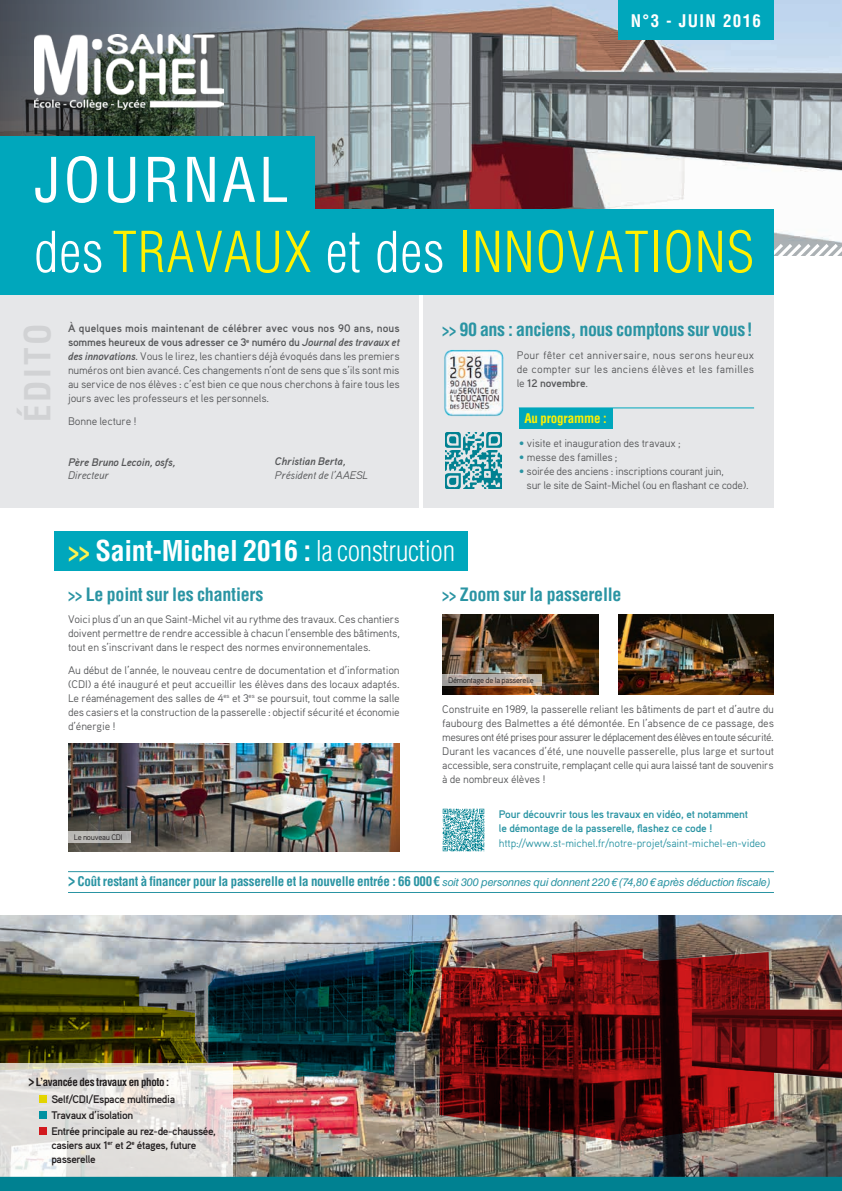
<style>
.page{position:relative;width:842px;height:1191px;background:#fff}
.page>*{position:absolute;margin:0;border:0;box-sizing:border-box;transform-origin:0 0}
.t1{font:condensed 60px "Helvetica LT Std";letter-spacing:.05em;color:#fff}
.t2{font:300 condensed 55px "Helvetica LT Std";letter-spacing:.02em;color:#fff101}
.t3{font:700 condensed 35px "Helvetica LT Std";letter-spacing:.08em;color:#d1d2d4}
.t4{font:700 condensed 28px "Helvetica LT Std";letter-spacing:-.015em;color:#fff}
.t5{font:700 condensed 18px "Helvetica LT Std";letter-spacing:-.015em;color:#2a94a3;scale:.8 1}
.t6{font:700 condensed 17px "Helvetica LT Std";letter-spacing:.08em;color:#fff}
.t7{font:700 condensed 13px "Helvetica LT Std";letter-spacing:-.02em;color:#2a94a3}
.t8{font:700 condensed 13px "Helvetica LT Std";letter-spacing:-.01em;color:#fff101}
.t9{font:11px/14px "Aaux Pro";letter-spacing:-.015em;color:#57585a;text-align:justify}
.t10{font:700 11px/15.8px "Aaux Pro";letter-spacing:-.035em;color:#231f20}
.t11{font:700 11px/14px "Aaux Pro";letter-spacing:-.015em;color:#2a94a3}
.t12{font:11px "Aaux Pro";letter-spacing:-.015em;color:#2a94a3}
.t13{font:italic 700 11px "Aaux Pro";letter-spacing:-.015em;color:#57585a}
.t14{font:700 condensed 11px "Helvetica LT Std";letter-spacing:-.03em;color:#231f20}
.t15{font:italic 11px "Aaux Pro";letter-spacing:-.015em;color:#57585a}
.t16{font:8px "Aaux Pro";letter-spacing:-.035em;color:#231f20}
.s1{color:#fff}
.s2{font-weight:700}
.s3{font-weight:700;font-style:italic}
.s4{font-weight:700;color:#2a94a3}
.s5{font-weight:900;color:#fff34f}
.s6{font-weight:300}
.s7{font-size:18px}
.s8{font-weight:400;font-style:italic;font-stretch:normal;font-size:11px}
.s9{font-size:15px}
</style>
<div class="page">
<div style="left:0;top:295px;width:418px;height:212px;background:#e6e7e9"></div>
<div style="left:424px;top:295px;width:350px;height:212px;background:#e6e7e9"></div>
<img style="left:425px;top:0;width:417px;height:240px">
<svg style="left:0;top:0;width:425px;height:210px;background:#7a8287"></svg>
<svg style="left:774px;top:240px;width:68px;height:16px"></svg>
<div style="left:0;top:210px;width:774px;height:85px;background:#00a7bc"></div>
<div style="left:0;top:136px;width:315px;height:79px;background:#00a7bc"></div>
<img style="left:34px;top:34px;width:190px;height:75px">
<div style="left:618px;top:0;width:156px;height:40px;background:#00a7bc"></div>
<img style="left:444px;top:349px;width:60px;height:68px">
<img style="left:618px;top:614px;width:156px;height:80px">
<img style="left:442px;top:614px;width:156px;height:80px">
<img style="left:68px;top:743px;width:332px;height:108px">
<div style="left:54px;top:531px;width:414px;height:39px;background:#00a7bc"></div>
<hr style="left:68px;top:871px;width:706px;height:1px;background:#2a94a3">
<hr style="left:68px;top:892px;width:706px;height:1px;background:#2a94a3">
<div style="left:68px;top:831px;width:62px;height:12px;background:#b7b6b4"></div>
<svg style="left:442px;top:674px;width:99px;height:12px"></svg>
<img style="left:442px;top:809px;width:43px;height:42px">
<img style="left:446px;top:432px;width:56px;height:56px">
<div style="left:519px;top:408px;width:93px;height:20px;background:#00a7bc"></div>
<hr style="left:519px;top:407px;width:235px;height:1px;background:#00a7bc">
<img style="left:0;top:915px;width:842px;height:261px">
<img style="left:0;top:942px;width:442px;height:134px">
<svg style="left:0;top:1063px;width:232px;height:113px;background:#e5e2de"></svg>
<div style="left:39px;top:1095px;width:8px;height:8px;background:#e2d400"></div>
<div style="left:39px;top:1111px;width:8px;height:7px;background:#0092a2"></div>
<div style="left:39px;top:1127px;width:8px;height:7px;background:#d2191e"></div>
<svg style="left:440px;top:948px;width:402px;height:193px;background:#6e2120"></svg>
<div style="left:0;top:1176px;width:842px;height:15px;background:#008191"></div>
<h1 class="t1" style="left:34px;top:142px;width:256px">JOURNAL</h1>
<h3 class="t6" style="left:631px;top:10px;width:132px">N°3 - JUIN 2016</h3>
<h2 class="t2" style="left:34px;top:218px;width:722px"><span class="s1">des</span> TRAVAUX <span class="s1">et des</span> INNOVATIONS</h2>
<h3 class="t3" style="left:16px;top:422px;width:100px;rotate:-90deg">ÉDITO</h3>
<p class="t9" style="left:68px;top:321px;width:333px"><span class="s2">À quelques mois maintenant de célébrer avec vous nos 90 ans, nous sommes heureux de vous adresser ce 3</span><sup>e</sup> <span class="s2">numéro du</span> <span class="s3">Journal des travaux et des innovations.</span> Vous le lirez, les chantiers déjà évoqués dans les premiers numéros ont bien avancé. Ces changements n’ont de sens que s’ils sont mis au service de nos élèves : c’est bien ce que nous cherchons à faire tous les jours avec les professeurs et les personnels.</p>
<p class="t9" style="left:68px;top:413px;width:70px">Bonne lecture !</p>
<p class="t13" style="left:68px;top:454px;width:109px">Père Bruno Lecoin, osfs,</p>
<p class="t15" style="left:68px;top:468px;width:42px">Directeur</p>
<p class="t13" style="left:275px;top:454px;width:72px">Christian Berta,</p>
<p class="t15" style="left:275px;top:468px;width:94px">Président de l’AAESL</p>
<h3 class="t5" style="left:442px;top:318px;width:390px">&gt;&gt; 90 ans : anciens, nous comptons sur vous!</h3>
<p class="t9" style="left:517px;top:348px;width:239px">Pour fêter cet anniversaire, nous serons heureux de compter sur les anciens élèves et les familles le <span class="s2">12 novembre</span>.</p>
<p class="t8" style="left:524px;top:410px;width:84px">Au programme :</p>
<p class="t9" style="left:519px;top:436px;width:163px"><span class="s4">•</span> visite et inauguration des travaux ;</p>
<p class="t9" style="left:519px;top:450px;width:100px"><span class="s4">•</span> messe des familles ;</p>
<p class="t9" style="left:527px;top:464px;width:223px;text-indent:-7px"><span class="s4">•</span> soirée des anciens : inscriptions courant juin,<br>sur le site de Saint-Michel (ou en flashant ce code).</p>
<h3 class="t4" style="left:68px;top:533px;width:389px"><span class="s5">&gt;&gt;</span> Saint-Michel 2016 : <span class="s6">la construction</span></h3>
<h3 class="t5" style="left:68px;top:583px;width:246px">&gt;&gt; Le point sur les chantiers</h3>
<p class="t9" style="left:68px;top:612px;width:333px">Voici plus d’un an que Saint-Michel vit au rythme des travaux. Ces chantiers doivent permettre de rendre accessible à chacun l’ensemble des bâtiments, tout en s’inscrivant dans le respect des normes environnementales.</p>
<p class="t9" style="left:68px;top:662px;width:333px">Au début de l’année, le nouveau centre de documentation et d’information (CDI) a été inauguré et peut accueillir les élèves dans des locaux adaptés.<br>Le réaménagement des salles de 4<sup>es</sup> et 3<sup>es</sup> se poursuit, tout comme la salle des casiers et la construction de la passerelle : objectif sécurité et économie d’énergie !</p>
<p class="t16" style="left:74px;top:832px;width:50px">Le nouveau CDI</p>
<h3 class="t5" style="left:442px;top:583px;width:226px">&gt;&gt; Zoom sur la passerelle</h3>
<p class="t16" style="left:448px;top:675px;width:87px">Démontage de la passerelle</p>
<p class="t9" style="left:442px;top:701px;width:333px">Construite en 1989, la passerelle reliant les bâtiments de part et d’autre du faubourg des Balmettes a été démontée. En l’absence de ce passage, des mesures ont été prises pour assurer le déplacement des élèves en toute sécurité.<br>Durant les vacances d’été, une nouvelle passerelle, plus large et surtout accessible, sera construite, remplaçant celle qui aura laissé tant de souvenirs à de nombreux élèves !</p>
<p class="t11" style="left:499px;top:806px;width:251px">Pour découvrir tous les travaux en vidéo, et notamment le démontage de la passerelle, flashez ce code !</p>
<p class="t12" style="left:499px;top:836px;width:269px">http://www.st-michel.fr/notre-projet/saint-michel-en-video</p>
<p class="t7" style="left:68px;top:873px;width:704px"><span class="s7">&gt;</span> Coût restant à financer pour la passerelle et la nouvelle entrée : 66 000€ <span class="s8">soit 300 personnes qui donnent 220€ (74,80€ après déduction fiscale)</span></p>
<p class="t14" style="left:28px;top:1075px;width:142px"><span class="s9">&gt;</span> L’avancée des travaux en photo :</p>
<p class="t10" style="left:51px;top:1090px;width:166px">Self/CDI/Espace multimedia<br>Travaux d’isolation<br>Entrée principale au rez-de-chaussée,</p>
<p class="t10" style="left:51px;top:1137px;width:146px;line-height:14px">casiers aux 1<sup>er</sup> et 2<sup>e</sup> étages, future passerelle</p>
</div>
